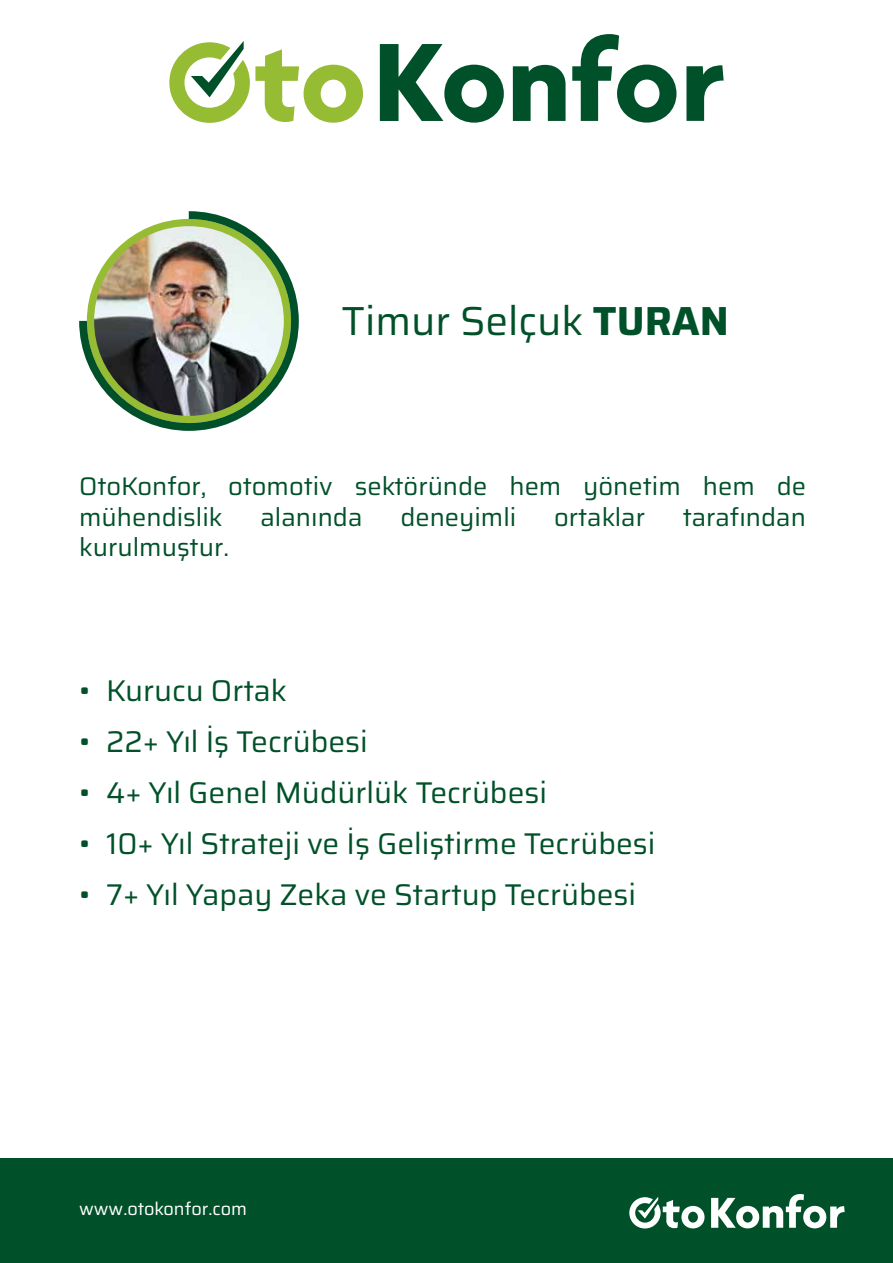
<style>
.page{position:relative;width:893px;height:1263px;background:#fff}
.page>*{position:absolute;margin:0;border:0;box-sizing:border-box;transform-origin:0 0}
.t1{font:40.65px "Saira";color:#005129}
.t2{font:30px "Saira";color:#005129}
.t3{font:25.5px/30.6px "Saira";color:#005129}
.t4{font:18px "Saira";color:#fff}
.s1{font-weight:700}
</style>
<div class="page">
<svg style="left:380px;top:34px;width:344px;height:89px"></svg>
<svg style="left:169px;top:41px;width:194px;height:82px"></svg>
<img style="left:79px;top:211px;width:220px;height:220px">
<div style="left:0;top:1158px;width:893px;height:105px;background:#005129"></div>
<svg style="left:711px;top:1194px;width:134px;height:34px"></svg>
<svg style="left:629px;top:1197px;width:75px;height:31px"></svg>
<h1 class="t1" style="left:342px;top:288px;width:389px">Timur Selçuk <span class="s1">TURAN</span></h1>
<p class="t3" style="left:79px;top:470px;width:728px">OtoKonfor, otomotiv sektöründe hem yönetim hem de mühendislik</p>
<p class="t3" style="left:260px;top:501px;width:104px">alanında</p>
<p class="t3" style="left:400px;top:501px;width:118px">deneyimli</p>
<p class="t3" style="left:554px;top:501px;width:92px">ortaklar</p>
<p class="t3" style="left:683px;top:501px;width:125px">tarafından</p>
<p class="t3" style="left:79px;top:531px;width:151px">kurulmuştur.</p>
<p class="t2" style="left:79px;top:666px;width:209px">• Kurucu Ortak</p>
<p class="t2" style="left:79px;top:717px;width:290px">• 22+ Yıl İş Tecrübesi</p>
<p class="t2" style="left:79px;top:768px;width:469px">• 4+ Yıl Genel Müdürlük Tecrübesi</p>
<p class="t2" style="left:79px;top:819px;width:578px">• 10+ Yıl Strateji ve İş Geliştirme Tecrübesi</p>
<p class="t2" style="left:79px;top:870px;width:559px">• 7+ Yıl Yapay Zeka ve Startup Tecrübesi</p>
<p class="t4" style="left:79px;top:1194px;width:169px">www.otokonfor.com</p>
</div>
